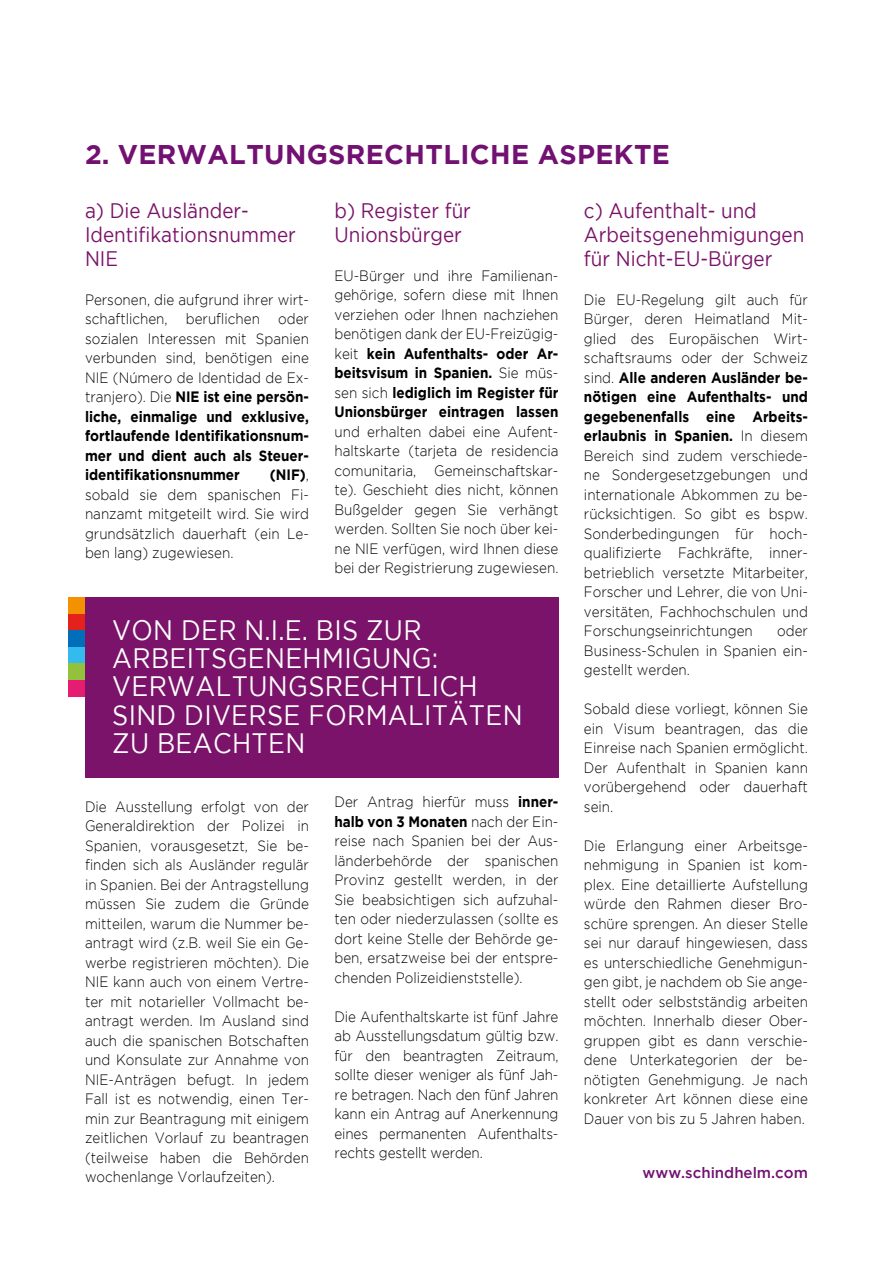
<style>
.page{position:relative;width:893px;height:1263px;background:#fff}
.page>*{position:absolute;margin:0;border:0;box-sizing:border-box;transform-origin:0 0}
.t1{font:28.05px/28px "Gotham";letter-spacing:.015em;color:#fff;scale:.9 1}
.t2{font:700 27px "Gotham";letter-spacing:.015em;color:#721172}
.t3{font:21px/24px "Gotham";color:#7a1369;scale:.9 1}
.t4{font:300 15px/19.5px "Gotham";color:#000;text-align:justify;scale:.9 1}
.t5{font:500 15px "Gotham";color:#721172}
.s1{font-weight:700}
</style>
<div class="page">
<div style="left:69px;top:597px;width:16px;height:17px;background:#f39100"></div>
<div style="left:69px;top:614px;width:16px;height:16px;background:#e4221b"></div>
<div style="left:69px;top:630px;width:16px;height:17px;background:#006eb9"></div>
<div style="left:69px;top:647px;width:16px;height:16px;background:#34bbed"></div>
<div style="left:69px;top:663px;width:16px;height:17px;background:#94c13c"></div>
<div style="left:69px;top:680px;width:16px;height:16px;background:#e61c72"></div>
<div style="left:85px;top:597px;width:473px;height:180px;background:#7a1369"></div>
<p class="t2" style="left:85px;top:139px;width:586px">2. VERWALTUNGSRECHTLICHE ASPEKTE</p>
<p class="t3" style="left:85px;top:198px;width:236px">a) Die Ausländer-<br>Identifikationsnummer<br>NIE</p>
<p class="t4" style="left:85px;top:289px;width:250px">Personen, die aufgrund ihrer wirt&shy;schaftlichen, beruflichen oder sozialen Interessen mit Spanien verbunden sind, benötigen eine NIE (Número de Identidad de Ex&shy;tranjero). Die <span class="s1">NIE ist eine persön&shy;liche, einmalige und exklusive, fortlaufende Identifikationsnum&shy;mer und dient auch als Steuer&shy;identifikationsnummer</span></p>
<p class="t4" style="left:85px;top:465px;width:250px;text-indent:185px"><span class="s1">(NIF)</span>, sobald sie dem spanischen Fi&shy;nanzamt mitgeteilt wird. Sie wird grundsätzlich dauerhaft (ein Le&shy;ben lang) zugewiesen.</p>
<p class="t3" style="left:334px;top:198px;width:153px">b) Register für<br>Unionsbürger</p>
<p class="t4" style="left:334px;top:265px;width:250px">EU-Bürger und ihre Familienan&shy;gehörige, sofern diese mit Ihnen verziehen oder Ihnen nachziehen benötigen dank der EU-Freizügig&shy;keit <span class="s1">kein Aufenthalts- oder Ar&shy;beitsvisum in Spanien.</span> Sie müs&shy;sen sich <span class="s1">lediglich im Register für Unionsbürger eintragen lassen </span>und erhalten dabei eine Aufent&shy;haltskarte (tarjeta de residencia comunitaria, Gemeinschaftskar&shy;te). Geschieht dies nicht, können Bußgelder gegen Sie verhängt werden. Sollten Sie noch über kei&shy;ne NIE verfügen, wird Ihnen diese bei der Registrierung zugewiesen.</p>
<p class="t1" style="left:112px;top:616px;width:345px">VON DER N.I.E. BIS ZUR</p>
<p class="t1" style="left:112px;top:644px;width:364px">ARBEITSGENEHMIGUNG:</p>
<p class="t1" style="left:112px;top:672px;width:458px">VERWALTUNGSRECHTLICH<br>SIND DIVERSE FORMALITÄTEN<br>ZU BEACHTEN</p>
<p class="t4" style="left:85px;top:796px;width:250px">Die Ausstellung erfolgt von der Generaldirektion der Polizei in Spanien, vorausgesetzt, Sie be&shy;finden sich als Ausländer regulär in Spanien. Bei der Antragstellung müssen Sie zudem die Gründe mitteilen, warum die Nummer be&shy;antragt wird (z.B. weil Sie ein Ge&shy;werbe registrieren möchten). Die NIE kann auch von einem Vertre&shy;ter mit notarieller Vollmacht be&shy;antragt werden. Im Ausland sind auch die spanischen Botschaften und Konsulate zur Annahme von NIE-Anträgen befugt. In jedem Fall ist es notwendig, einen Ter&shy;min zur Beantragung mit einigem zeitlichen Vorlauf zu beantragen (teilweise haben die Behörden wochenlange Vorlaufzeiten).</p>
<p class="t4" style="left:334px;top:792px;width:250px">Der Antrag hierfür muss <span class="s1">inner&shy;halb von 3 Monaten</span> nach der Ein&shy;reise nach Spanien bei der Aus&shy;länderbehörde der spanischen Provinz gestellt werden, in der Sie beabsichtigen sich aufzuhal&shy;ten oder niederzulassen (sollte es dort keine Stelle der Behörde ge&shy;ben, ersatzweise bei der entspre&shy;chenden Polizeidienststelle).</p>
<p class="t4" style="left:334px;top:1006px;width:250px">Die Aufenthaltskarte ist fünf Jahre ab Ausstellungsdatum gültig bzw. für den beantragten Zeitraum, sollte dieser weniger als fünf Jah&shy;re betragen. Nach den fünf Jahren kann ein Antrag auf Anerkennung eines permanenten Aufenthalts&shy;rechts gestellt werden.</p>
<p class="t3" style="left:584px;top:198px;width:246px">c) Aufenthalt- und<br>Arbeitsgenehmigungen für Nicht-EU-Bürger</p>
<p class="t4" style="left:584px;top:289px;width:250px">Die EU-Regelung gilt auch für Bürger, deren Heimatland Mit&shy;glied des Europäischen Wirt&shy;schaftsraums oder der Schweiz sind. <span class="s1">Alle anderen Ausländer be&shy;nötigen eine Aufenthalts- und gegebenenfalls eine Arbeits&shy;erlaubnis in Spanien.</span> In diesem Bereich sind zudem verschiede&shy;ne Sondergesetzgebungen und internationale Abkommen zu be&shy;rücksichtigen. So gibt es bspw.<br>Sonderbedingungen für hoch&shy;qualifizierte Fachkräfte, inner&shy;betrieblich versetzte Mitarbeiter, Forscher und Lehrer, die von Uni&shy;versitäten, Fachhochschulen und Forschungseinrichtungen</p>
<p class="t4" style="left:584px;top:621px;width:250px;text-indent:193px">oder Business-Schulen in Spanien ein&shy;gestellt werden.</p>
<p class="t4" style="left:584px;top:699px;width:250px">Sobald diese vorliegt, können Sie ein Visum beantragen, das die Einreise nach Spanien ermöglicht.<br>Der Aufenthalt in Spanien kann vorübergehend oder dauerhaft sein.</p>
<p class="t4" style="left:584px;top:835px;width:250px">Die Erlangung einer Arbeitsge&shy;nehmigung in Spanien ist kom&shy;plex. Eine detaillierte Aufstellung würde den Rahmen dieser Bro&shy;schüre sprengen. An dieser Stelle sei nur darauf hingewiesen, dass es unterschiedliche Genehmigun&shy;gen gibt, je nachdem ob Sie ange&shy;stellt oder selbstständig arbeiten möchten. Innerhalb dieser Ober&shy;gruppen gibt es dann verschie&shy;dene Unterkategorien der be&shy;nötigten Genehmigung. Je nach konkreter Art können diese eine Dauer von bis zu 5 Jahren haben.</p>
<p class="t5" style="left:642px;top:1164px;width:167px">www.schindhelm.com</p>
</div>
